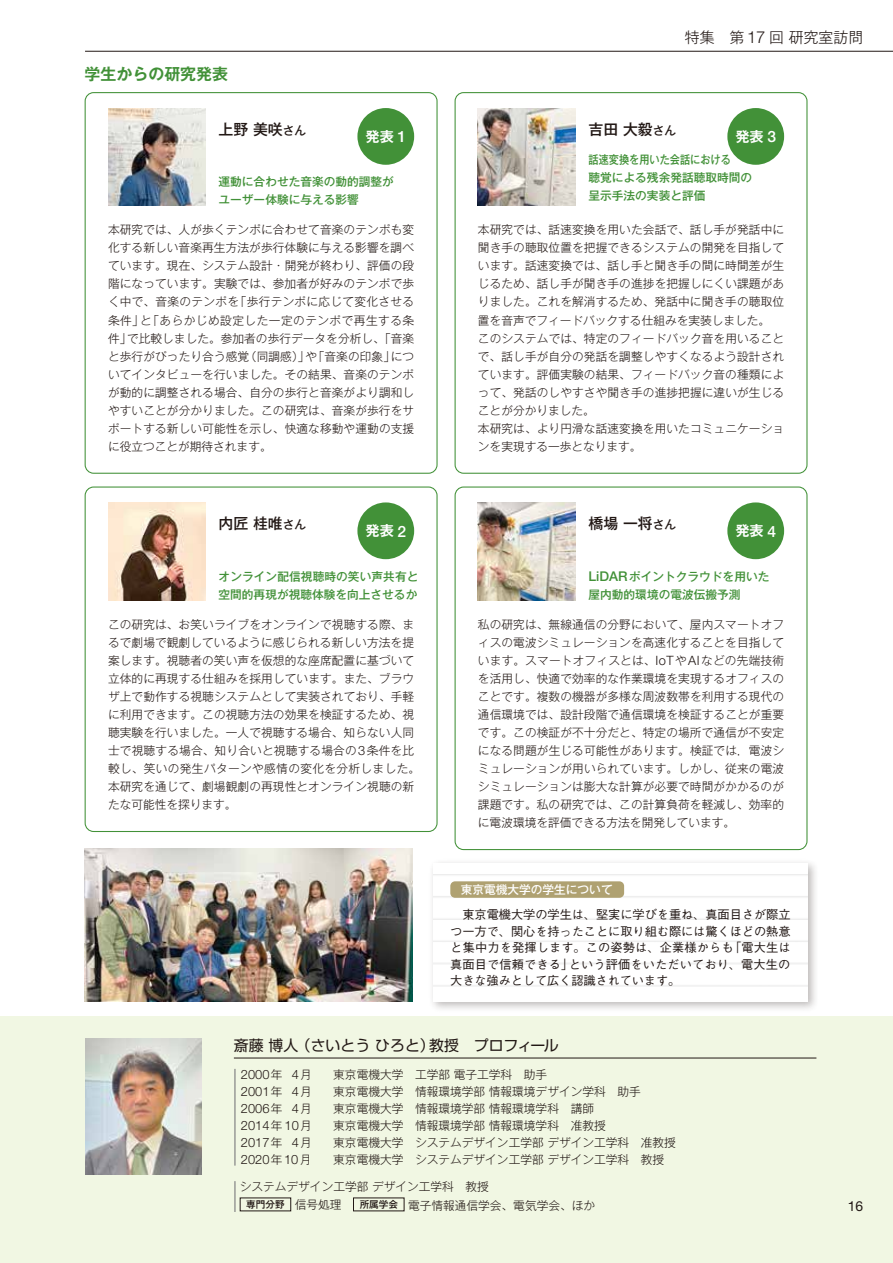
<style>
.page{position:relative;width:893px;height:1263px;background:#fff}
.page>*{position:absolute;margin:0;border:0;box-sizing:border-box;transform-origin:0 0}
.t1{font:700 15.9px "Gothic MB101 Pr 6 N De";color:#429138}
.t2{font:14.85px "Shin Go Pr 6 N";color:#221815}
.t3{font:500 14.85px "Gothic MB101 Pr 5";color:#221815}
.t4{font:300 14.85px "Gothic MB101 Pr 6 N";color:#221815}
.t5{font:700 14.25px "Gothic MB101 Pr 6 N De";color:#fff}
.t6{font:13.8px "Helvetica Neue LT Std";color:#221815}
.t7{font:300 12.9px "Helvetica Neue LT Std";color:#221815}
.t8{font:500 12.15px/16.5px "Gothic BBB Pr 6 N";letter-spacing:.01em;color:#221815;text-align:justify}
.t9{font:300 11.7px/18px "Gothic MB101 Pr 6 N";letter-spacing:.01em;color:#221815}
.t10{font:500 11.7px/18px "Gothic MB101 Pr 5";color:#429138}
.t11{font:500 11.7px/18px "Gothic MB101 Pr 5";color:#429138;scale:.87 1}
.t12{font:500 11.7px "Gothic MB101 Pr 5";color:#fff}
.t13{font:500 11.7px "Gothic MB101 Pr 5";color:#221815}
.s1{font-family:"Helvetica Neue LT Std";font-size:16.65px}
.s2{font-size:11.7px}
.s3{font-family:"Helvetica Neue LT Std";font-weight:500;font-size:15.6px}
.s4{font-family:"Helvetica Neue LT Std";font-size:13.5px}
.s5{font-family:"Helvetica Neue LT Std";font-size:12.9px}
.s6{font-family:"Gothic MB101 Pr 6 N";font-size:11.7px}
</style>
<div class="page">
<div style="left:0;top:1016px;width:893px;height:247px;background:#f1f7e3"></div>
<img style="left:85px;top:1039px;width:117px;height:136px">
<hr style="left:234px;top:1058px;width:582px;height:1px;background:#221815">
<hr style="left:234px;top:1069px;width:2px;height:96px;background:#898989">
<hr style="left:234px;top:1181px;width:2px;height:31px;background:#898989">
<hr style="left:85px;top:51px;width:808px;height:1px;background:#221815">
<div style="left:85px;top:92px;width:353px;height:382px;border:1px solid #429138;border-radius:9px"></div>
<div style="left:455px;top:92px;width:352px;height:382px;border:1px solid #429138;border-radius:9px"></div>
<img style="left:85px;top:848px;width:327px;height:153px">
<div style="left:428px;top:858px;width:391px;height:155px;background:#221815;opacity:.3"></div>
<img style="left:433px;top:863px;width:374px;height:138px">
<div style="left:450px;top:881px;width:174px;height:17px;background:#afa171;border-radius:5px"></div>
<div style="left:455px;top:486px;width:352px;height:364px;border:1px solid #429138;border-radius:9px"></div>
<div style="left:727px;top:502px;width:57px;height:57px;background:#429138;border-radius:50%"></div>
<img style="left:478px;top:502px;width:98px;height:98px">
<div style="left:357px;top:108px;width:57px;height:57px;background:#429138;border-radius:50%"></div>
<div style="left:727px;top:108px;width:57px;height:57px;background:#429138;border-radius:50%"></div>
<img style="left:108px;top:108px;width:98px;height:98px">
<img style="left:478px;top:108px;width:98px;height:98px">
<div style="left:85px;top:486px;width:353px;height:346px;border:1px solid #429138;border-radius:9px"></div>
<div style="left:357px;top:502px;width:57px;height:57px;background:#429138;border-radius:50%"></div>
<img style="left:108px;top:502px;width:98px;height:98px">
<h1 class="t1" style="left:85px;top:61px;width:145px">学生からの研究発表</h1>
<p class="t3" style="left:219px;top:117px;width:66px">上野美咲</p>
<p class="t13" style="left:283px;top:121px;width:25px">さん</p>
<p class="t4" style="left:685px;top:25px;width:180px">特集　第 <span class="s1">17</span> 回研究室訪問</p>
<p class="t3" style="left:588px;top:117px;width:89px">吉田大毅<span class="s2">さん</span></p>
<p class="t5" style="left:365px;top:125px;width:42px">発表 <span class="s3">1</span></p>
<p class="t5" style="left:735px;top:125px;width:42px">発表 <span class="s3">3</span></p>
<p class="t10" style="left:219px;top:172px;width:177px">運動に合わせた音楽の動的調整がユーザー体験に与える影響</p>
<p class="t11" style="left:588px;top:150px;width:190px">話速変換を用いた会話における<br>聴覚による残余発話聴取時間の呈示手法の実装と評価</p>
<p class="t9" style="left:108px;top:220px;width:308px;text-align:justify">本研究では、人が歩くテンポに合わせて音楽のテンポも変化する新しい音楽再生方法が歩行体験に与える影響を調べています。現在、システム設計・開発が終わり、評価の段階になっています。実験では、参加者が好みのテンポで歩く中で、音楽のテンポを「歩行テンポに応じて変化させる条件」と「あらかじめ設定した一定のテンポで再生する条件」で比較しました。参加者の歩行データを分析し、「音楽と歩行がぴったり合う感覚（同調感）」や「音楽の印象」についてインタビューを行いました。その結果、音楽のテンポが動的に調整される場合、自分の歩行と音楽がより調和しやすいことが分かりました。この研究は、音楽が歩行をサポートする新しい可能性を示し、快適な移動や運動の支援に役立つことが期待されます。</p>
<p class="t9" style="left:478px;top:220px;width:308px">本研究では、話速変換を用いた会話で、話し手が発話中に聞き手の聴取位置を把握できるシステムの開発を目指しています。話速変換では、話し手と聞き手の間に時間差が生じるため、話し手が聞き手の進捗を把握しにくい課題がありました。これを解消するため、発話中に聞き手の聴取位置を音声でフィードバックする仕組みを実装しました。このシステムでは、特定のフィードバック音を用いることで、話し手が自分の発話を調整しやすくなるよう設計されています。評価実験の結果、フィードバック音の種類によって、発話のしやすさや聞き手の進捗把握に違いが生じることが分かりました。<br>本研究は、より円滑な話速変換を用いたコミュニケーションを実現する一歩となります。</p>
<p class="t3" style="left:219px;top:511px;width:66px">内匠桂唯</p>
<p class="t13" style="left:283px;top:515px;width:25px">さん</p>
<p class="t5" style="left:365px;top:519px;width:42px">発表 <span class="s3">2</span></p>
<p class="t3" style="left:588px;top:511px;width:66px">橋場一将</p>
<p class="t13" style="left:653px;top:515px;width:25px">さん</p>
<p class="t5" style="left:735px;top:519px;width:42px">発表 <span class="s3">4</span></p>
<p class="t10" style="left:219px;top:566px;width:201px">オンライン配信視聴時の笑い声共有と空間的再現が視聴体験を向上させるか</p>
<p class="t10" style="left:588px;top:566px;width:182px"><span class="s4">LiDAR</span>ポイントクラウドを用いた屋内動的環境の電波伝搬予測</p>
<p class="t9" style="left:108px;top:614px;width:314px">この研究は、お笑いライブをオンラインで視聴する際、まるで劇場で観劇しているように感じられる新しい方法を提案します。視聴者の笑い声を仮想的な座席配置に基づいて立体的に再現する仕組みを採用しています。また、ブラウザ上で動作する視聴システムとして実装されており、手軽に利用できます。この視聴方法の効果を検証するため、視聴実験を行いました。一人で視聴する場合、知らない人同士で視聴する場合、知り合いと視聴する場合の<span class="s5">3</span>条件を比較し、笑いの発生パターンや感情の変化を分析しました。本研究を通じて、劇場観劇の再現性とオンライン視聴の新たな可能性を探ります。</p>
<p class="t9" style="left:478px;top:614px;width:308px;text-align:justify">私の研究は、無線通信の分野において、屋内スマートオフィスの電波シミュレーションを高速化することを目指しています。スマートオフィスとは、<span class="s5">IoT</span>や<span class="s5">AI</span>などの先端技術を活用し、快適で効率的な作業環境を実現するオフィスのことです。複数の機器が多様な周波数帯を利用する現代の通信環境では、設計段階で通信環境を検証することが重要です。この検証が不十分だと、特定の場所で通信が不安定になる問題が生じる可能性があります。検証では，電波シミュレーションが用いられています。しかし、従来の電波シミュレーションは膨大な計算が必要で時間がかかるのが課題です。私の研究では、この計算負荷を軽減し、効率的に電波環境を評価できる方法を開発しています。</p>
<p class="t12" style="left:461px;top:880px;width:154px">東京電機大学の学生について</p>
<p class="t8" style="left:450px;top:905px;width:342px">　東京電機大学の学生は、堅実に学びを重ね、真面目さが際立つ一方で、関心を持ったことに取り組む際には驚くほどの熱意と集中力を発揮します。この姿勢は、企業様からも「電大生は真面目で信頼できる」という評価をいただいており、電大生の大きな強みとして広く認識されています。</p>
<p class="t2" style="left:234px;top:1033px;width:326px">斎藤 博人 （さいとう ひろと）教授　プロフィール</p>
<p class="t7" style="left:241px;top:1067px;width:73px">2000<span class="s6">年</span> 4<span class="s6">月</span></p>
<p class="t9" style="left:333px;top:1065px;width:216px">東京電機大学　工学部電子工学科　助手</p>
<p class="t7" style="left:241px;top:1084px;width:73px">2001<span class="s6">年</span> 4<span class="s6">月</span></p>
<p class="t9" style="left:333px;top:1082px;width:309px">東京電機大学　情報環境学部情報環境デザイン学科　助手</p>
<p class="t7" style="left:241px;top:1101px;width:73px">2006<span class="s6">年</span> 4<span class="s6">月</span></p>
<p class="t9" style="left:333px;top:1099px;width:262px">東京電機大学　情報環境学部情報環境学科　講師</p>
<p class="t7" style="left:241px;top:1118px;width:73px">2014<span class="s6">年</span> 10<span class="s6">月</span></p>
<p class="t9" style="left:333px;top:1116px;width:274px">東京電機大学　情報環境学部情報環境学科　准教授</p>
<p class="t7" style="left:241px;top:1135px;width:73px">2017<span class="s6">年</span> 4<span class="s6">月</span></p>
<p class="t9" style="left:333px;top:1133px;width:344px">東京電機大学　システムデザイン工学部デザイン工学科　准教授</p>
<p class="t7" style="left:241px;top:1152px;width:72px">2020<span class="s6">年</span>10<span class="s6">月</span></p>
<p class="t9" style="left:333px;top:1150px;width:332px">東京電機大学　システムデザイン工学部デザイン工学科　教授</p>
<p class="t9" style="left:246px;top:1176px;width:350px;line-height:18.9px;text-indent:-6px">システムデザイン工学部デザイン工学科　教授<br><sup>専門分野</sup> 信号処理　 <sup>所属学会</sup> 電子情報通信学会、電気学会、ほか</p>
<p class="t6" style="left:848px;top:1197px;width:17px">16</p>
</div>
